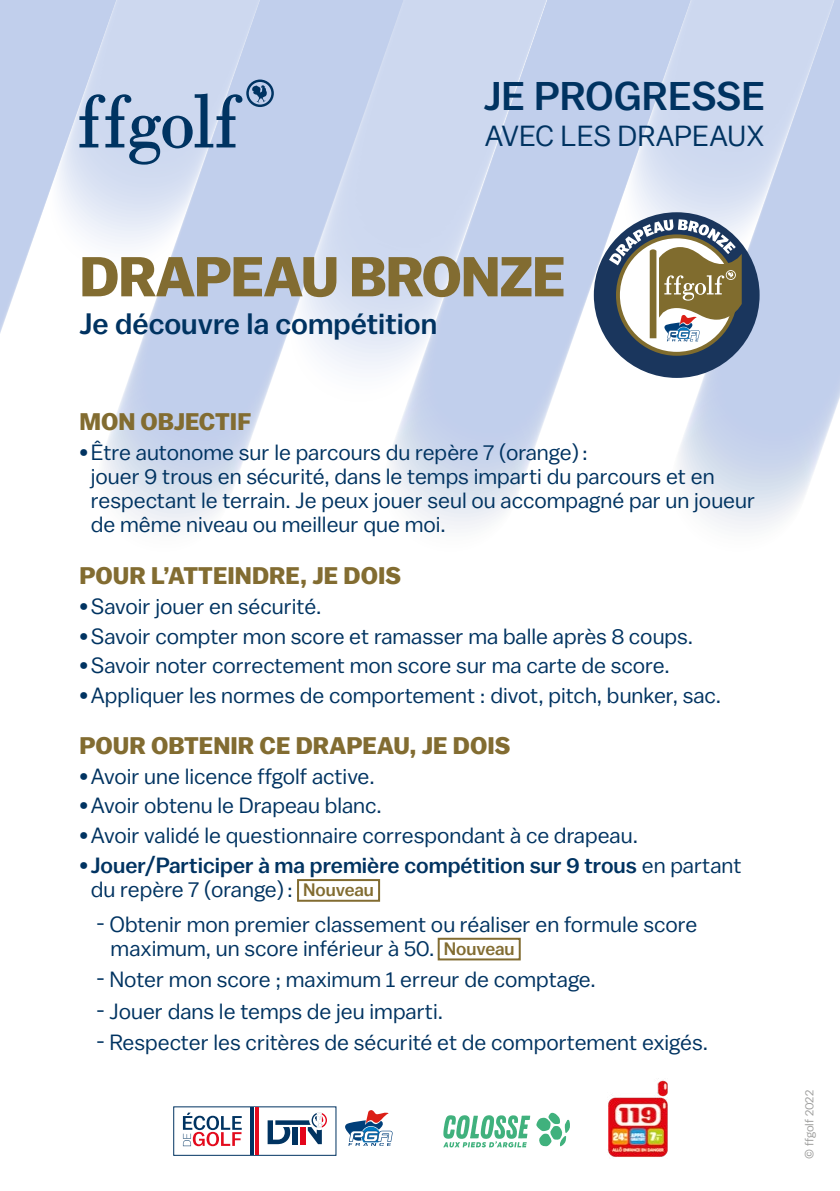
<style>
.page{position:relative;width:840px;height:1191px;background:#fff}
.page>*{position:absolute;margin:0;border:0;box-sizing:border-box;transform-origin:0 0}
.t1{font:700 56px "Balto";letter-spacing:-.02em;color:#826c31}
.t2{font:500 40px "Balto";color:#003361}
.t3{font:500 29.6px "Balto";color:#003361}
.t4{font:29px "Balto";color:#003361}
.t5{font:700 24px "Balto";color:#826c31}
.t6{font:22px/24px "Balto";color:#003361}
.t7{font:500 22px/24px "Balto";color:#003361}
.t8{font:500 18px "Balto";color:#826c31}
.t9{font:12px "Balto";color:#9d9d9c}
.s1{font-weight:400}
</style>
<div class="page">
<svg style="left:0;top:0;width:839px;height:529px"></svg>
<hr style="left:250px;top:1107px;width:4px;height:48px;background:#003361">
<hr style="left:255px;top:1107px;width:3px;height:48px;background:#e30a1c">
<svg style="left:183px;top:1112px;width:58px;height:34px"></svg>
<svg style="left:345px;top:1110px;width:47px;height:35px"></svg>
<svg style="left:267px;top:1112px;width:60px;height:32px"></svg>
<svg style="left:443px;top:1112px;width:127px;height:35px"></svg>
<img style="left:608px;top:1078px;width:58px;height:79px">
<div style="left:297px;top:879px;width:83px;height:22px;border:2px solid #826c31"></div>
<div style="left:437px;top:937px;width:83px;height:23px;border:2px solid #826c31"></div>
<h2 class="t2" style="left:483px;top:72px;width:283px">JE PROGRESSE</h2>
<h3 class="t4" style="left:484px;top:118px;width:281px">AVEC LES DRAPEAUX</h3>
<h1 class="t1" style="left:79px;top:243px;width:488px">DRAPEAU BRONZE</h1>
<h3 class="t3" style="left:79px;top:306px;width:359px">Je découvre la compétition</h3>
<p class="t5" style="left:79px;top:407px;width:173px">MON OBJECTIF</p>
<p class="t6" style="left:91px;top:439px;width:665px;text-indent:-11px">•Être autonome sur le parcours du repère 7 (orange):<br>jouer 9 trous en sécurité, dans le temps imparti du parcours et en respectant le terrain. Je peux jouer seul ou accompagné par un joueur de même niveau ou meilleur que moi.</p>
<p class="t5" style="left:79px;top:561px;width:323px">POUR L’ATTEINDRE, JE DOIS</p>
<p class="t6" style="left:79px;top:594px;width:243px">•Savoir jouer en sécurité.</p>
<p class="t6" style="left:79px;top:623px;width:614px">•Savoir compter mon score et ramasser ma balle après 8 coups.</p>
<p class="t6" style="left:79px;top:653px;width:591px">•Savoir noter correctement mon score sur ma carte de score.</p>
<p class="t6" style="left:79px;top:683px;width:642px">•Appliquer les normes de comportement : divot, pitch, bunker, sac.</p>
<p class="t5" style="left:79px;top:731px;width:432px">POUR OBTENIR CE DRAPEAU, JE DOIS</p>
<p class="t6" style="left:79px;top:763px;width:296px">•Avoir une licence ffgolf active.</p>
<p class="t6" style="left:79px;top:793px;width:303px">•Avoir obtenu le Drapeau blanc.</p>
<p class="t6" style="left:79px;top:823px;width:559px">•Avoir validé le questionnaire correspondant à ce drapeau.</p>
<p class="t7" style="left:91px;top:852px;width:652px;text-indent:-11px"><span class="s1">•</span> Jouer/Participer à ma première compétition sur 9 trous <span class="s1">en partant du repère 7 (orange):</span></p>
<p class="t6" style="left:111px;top:912px;width:588px;text-indent:-14px">- Obtenir mon premier classement ou réaliser en formule score maximum, un score inférieur à 50.</p>
<p class="t6" style="left:96px;top:967px;width:500px">- Noter mon score ; maximum 1 erreur de comptage.</p>
<p class="t6" style="left:96px;top:998px;width:348px">- Jouer dans le temps de jeu imparti.</p>
<p class="t6" style="left:96px;top:1030px;width:612px">- Respecter les critères de sécurité et de comportement exigés.</p>
<p class="t8" style="left:303px;top:878px;width:72px">Nouveau</p>
<p class="t8" style="left:443px;top:937px;width:72px">Nouveau</p>
<p class="t9" style="left:801px;top:1158px;width:70px;rotate:-90deg">© ffgolf 2022</p>
</div>
